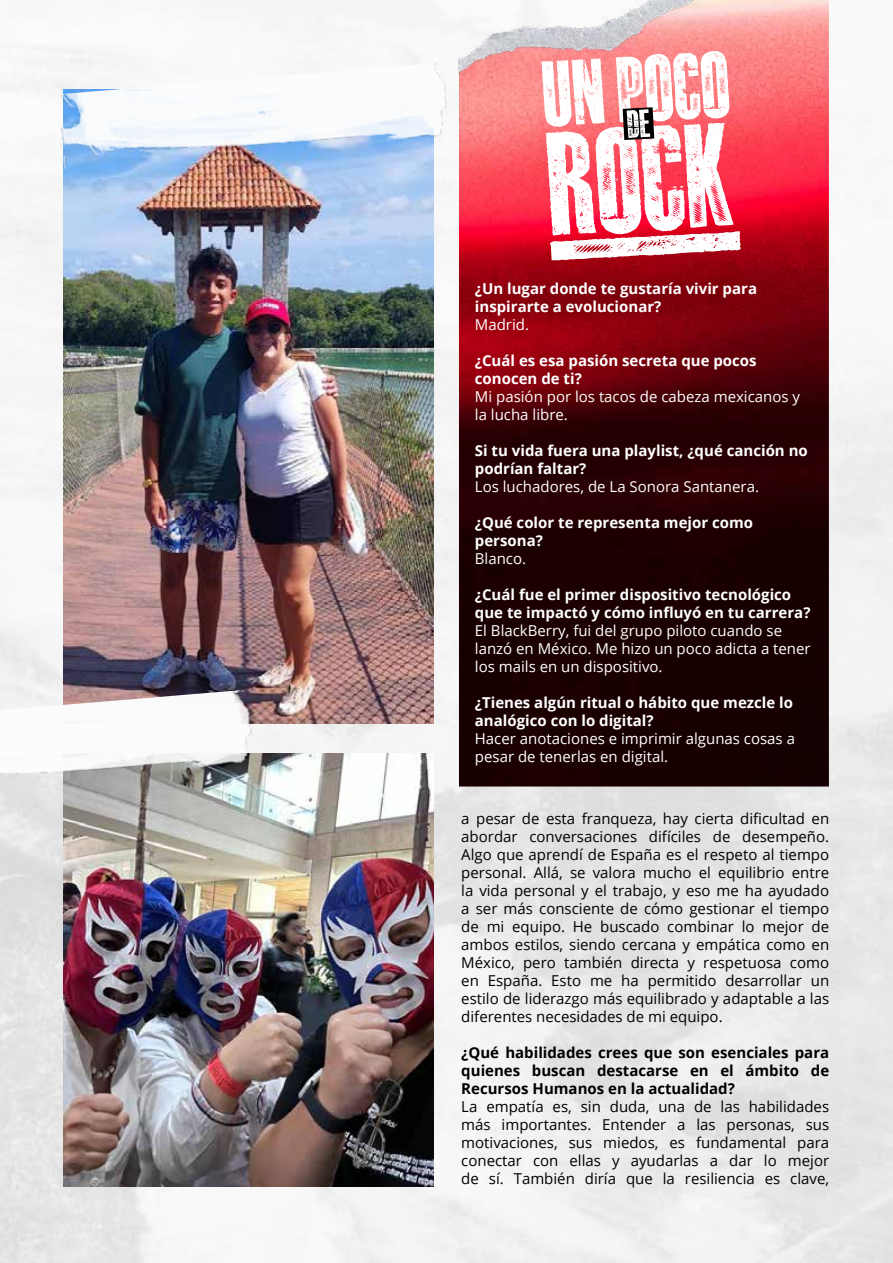
<style>
.page{position:relative;width:893px;height:1263px;background:#fff}
.page>*{position:absolute;margin:0;border:0;box-sizing:border-box;transform-origin:0 0}
.t1{font:15px/18px "Open Sans";color:#000;text-align:justify}
.t2{font:700 15px/18px "Open Sans";color:#fff}
.t3{font:15px/18px "Open Sans";color:#fff}
.t4{font:700 15px/18px "Open Sans";color:#000;text-align:justify}
</style>
<div class="page">
<img style="left:0;top:0;width:893px;height:1263px">
<img style="left:64px;top:205px;width:370px;height:518px">
<img style="left:64px;top:753px;width:370px;height:433px">
<img style="left:55px;top:62px;width:400px;height:143px">
<img style="left:0;top:689px;width:260px;height:132px">
<img style="left:459px;top:0;width:370px;height:786px">
<svg style="left:542px;top:91px;width:199px;height:169px"></svg>
<img style="left:459px;top:0;width:293px;height:91px">
<p class="t2" style="left:475px;top:279px;width:284px">¿Un lugar donde te gustaría vivir para inspirarte a evolucionar?</p>
<p class="t3" style="left:475px;top:315px;width:56px">Madrid.</p>
<p class="t2" style="left:475px;top:351px;width:283px">¿Cuál es esa pasión secreta que pocos conocen de ti?</p>
<p class="t3" style="left:475px;top:387px;width:327px">Mi pasión por los tacos de cabeza mexicanos y la lucha libre.</p>
<p class="t2" style="left:475px;top:441px;width:334px">Si tu vida fuera una playlist, ¿qué canción no podrían faltar?</p>
<p class="t3" style="left:475px;top:477px;width:286px">Los luchadores, de La Sonora Santanera.</p>
<p class="t2" style="left:475px;top:513px;width:280px">¿Qué color te representa mejor como persona?</p>
<p class="t3" style="left:475px;top:549px;width:53px">Blanco.</p>
<p class="t2" style="left:475px;top:585px;width:337px">¿Cuál fue el primer dispositivo tecnológico que te impactó y cómo influyó en tu carrera?</p>
<p class="t3" style="left:475px;top:621px;width:337px">El BlackBerry, fui del grupo piloto cuando se lanzó en México. Me hizo un poco adicta a tener los mails en un dispositivo.</p>
<p class="t2" style="left:475px;top:693px;width:320px">¿Tienes algún ritual o hábito que mezcle lo analógico con lo digital?</p>
<p class="t3" style="left:475px;top:729px;width:322px">Hacer anotaciones e imprimir algunas cosas a pesar de tenerlas en digital.</p>
<p class="t1" style="left:461px;top:809px;width:369px">a pesar de esta franqueza, hay cierta dificultad en abordar conversaciones difíciles de desempeño.<br>Algo que aprendí de España es el respeto al tiempo personal. Allá, se valora mucho el equilibrio entre la vida personal y el trabajo, y eso me ha ayudado a ser más consciente de cómo gestionar el tiempo de mi equipo. He buscado combinar lo mejor de ambos estilos, siendo cercana y empática como en México, pero también directa y respetuosa como en España. Esto me ha permitido desarrollar un estilo de liderazgo más equilibrado y adaptable a las diferentes necesidades de mi equipo.</p>
<p class="t4" style="left:461px;top:1043px;width:369px">¿Qué habilidades crees que son esenciales para quienes buscan destacarse en el ámbito de Recursos Humanos en la actualidad?</p>
<p class="t1" style="left:461px;top:1097px;width:369px">La empatía es, sin duda, una de las habilidades más importantes. Entender a las personas, sus motivaciones, sus miedos, es fundamental para conectar con ellas y ayudarlas a dar lo mejor de sí. También diría que la resiliencia es clave,</p>
</div>
